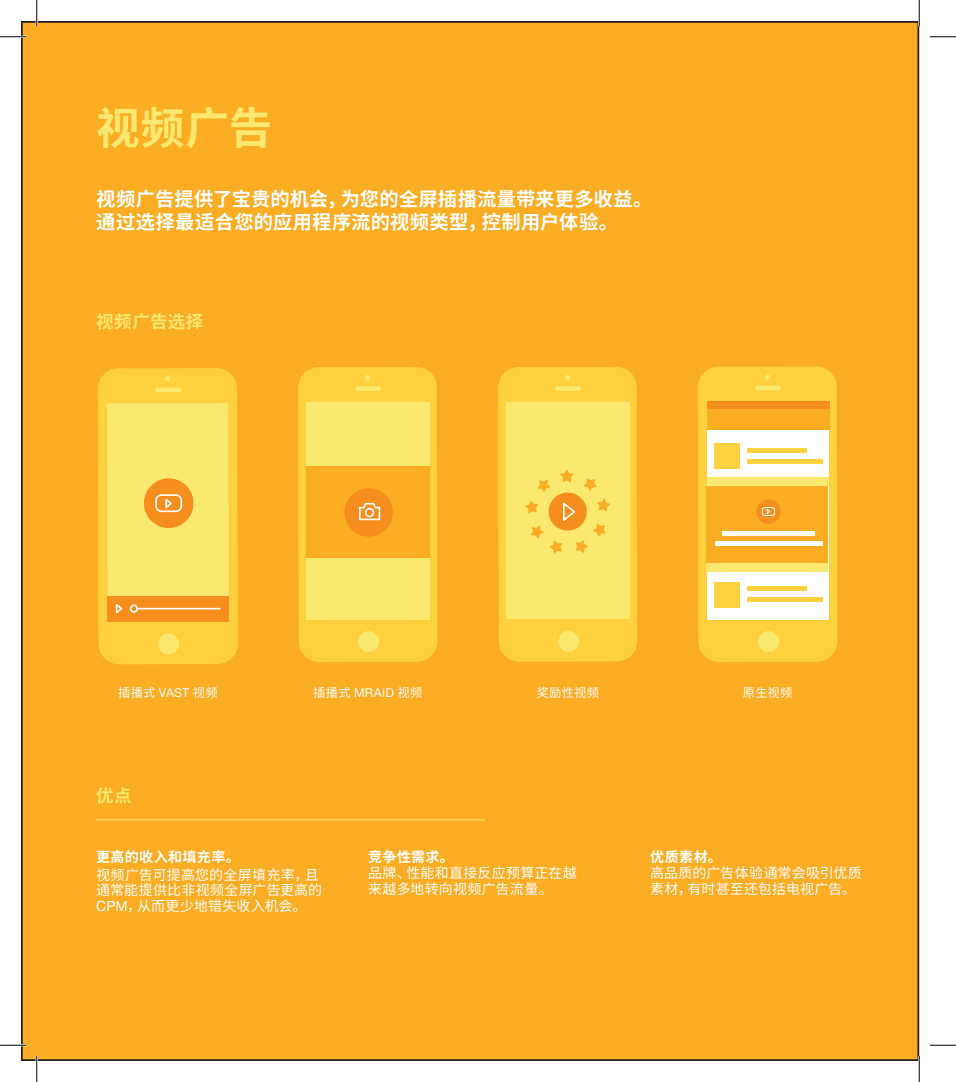
<style>
.page{position:relative;width:956px;height:1082px;background:#fff}
.page>*{position:absolute;margin:0;border:0;box-sizing:border-box;transform-origin:0 0}
.t1{font:700 43.75px "Noto Sans CJ Ksc";color:#fbe86e}
.t2{font:700 19.25px/23.1px "Noto Sans CJ Ksc";letter-spacing:.015em;color:#fff}
.t3{font:700 17.5px "Noto Sans CJ Ksc";letter-spacing:.02em;color:#fbe86e}
.t4{font:14px/15.8px "Noto Sans CJ Ksc";letter-spacing:.015em;color:#fff}
.t5{font:700 14px "Noto Sans CJ Ksc";letter-spacing:.025em;color:#fff}
.t6{font:12.25px "Noto Sans CJ Ksc";letter-spacing:.03em;color:#fff}
.s1{font-family:"Helvetica Neue LT Pro"}
</style>
<div class="page">
<div style="left:22px;top:22px;width:896px;height:1038px;background:#faac22"></div>
<svg style="left:698px;top:366px;width:139px;height:296px;background:#fdcf41"></svg>
<div style="left:758px;top:631px;width:21px;height:21px;background:#fbe86e;border-radius:50%"></div>
<svg style="left:764px;top:374px;width:6px;height:5px"></svg>
<hr style="left:755px;top:386px;width:26px;height:4px;background:#fbe86e;border-radius:2px">
<div style="left:707px;top:402px;width:121px;height:217px;background:#fff"></div>
<div style="left:706px;top:477px;width:122px;height:9px;background:#fbe86e"></div>
<div style="left:706px;top:562px;width:122px;height:9px;background:#fbe86e"></div>
<div style="left:706px;top:486px;width:122px;height:76px;background:#faac22"></div>
<div style="left:713px;top:581px;width:26px;height:26px;background:#fed03e"></div>
<div style="left:747px;top:586px;width:59px;height:5px;background:#fed03e"></div>
<div style="left:747px;top:597px;width:75px;height:5px;background:#fed03e"></div>
<div style="left:722px;top:530px;width:92px;height:5px;background:#fff"></div>
<div style="left:756px;top:499px;width:24px;height:24px;background:#f68e1e;border-radius:50%"></div>
<svg style="left:761px;top:507px;width:14px;height:9px"></svg>
<div style="left:715px;top:541px;width:107px;height:5px;background:#fff"></div>
<div style="left:714px;top:443px;width:26px;height:25px;background:#fed03e"></div>
<div style="left:747px;top:447px;width:59px;height:5px;background:#fed03e"></div>
<div style="left:747px;top:458px;width:75px;height:5px;background:#fed03e"></div>
<div style="left:707px;top:402px;width:122px;height:27px;background:#faac22"></div>
<div style="left:707px;top:401px;width:122px;height:8px;background:#f68e1e"></div>
<svg style="left:498px;top:367px;width:139px;height:294px;background:#fbdc5a"></svg>
<svg style="left:298px;top:367px;width:139px;height:295px"></svg>
<div style="left:98px;top:368px;width:140px;height:296px;background:#fed03e"></div>
<div style="left:107px;top:403px;width:122px;height:218px;background:#fbe86e"></div>
<div style="left:158px;top:633px;width:21px;height:21px;background:#fbe86e;border-radius:50%"></div>
<svg style="left:165px;top:376px;width:5px;height:5px"></svg>
<div style="left:155px;top:387px;width:26px;height:5px;background:#fbe86e;border-radius:2px"></div>
<div style="left:107px;top:595px;width:122px;height:26px;background:#f68e1e"></div>
<div style="left:144px;top:478px;width:49px;height:50px;background:#f68e1e;border-radius:50%"></div>
<svg style="left:155px;top:494px;width:27px;height:18px"></svg>
<svg style="left:116px;top:604px;width:6px;height:9px"></svg>
<hr style="left:136px;top:608px;width:85px;height:1px;background:#fff">
<svg style="left:130px;top:604px;width:8px;height:8px"></svg>
<hr style="left:96px;top:819px;width:389px;height:1px;background:#fbe86e">
<hr style="left:0;top:36px;width:26px;height:2px;background:#fff">
<hr style="left:0;top:1044px;width:26px;height:2px;background:#fff">
<hr style="left:36px;top:0;width:2px;height:26px;background:#fff">
<hr style="left:36px;top:1055px;width:2px;height:27px;background:#fff">
<svg style="left:0;top:36px;width:26px;height:1px"></svg>
<svg style="left:929px;top:36px;width:27px;height:1px"></svg>
<svg style="left:0;top:1044px;width:26px;height:1px"></svg>
<svg style="left:929px;top:1044px;width:27px;height:1px"></svg>
<svg style="left:36px;top:0;width:1px;height:26px"></svg>
<svg style="left:36px;top:1055px;width:1px;height:27px"></svg>
<svg style="left:918px;top:0;width:1px;height:26px"></svg>
<svg style="left:918px;top:1055px;width:1px;height:27px"></svg>
<p class="t1" style="left:96px;top:104px;width:178px">视频广告</p>
<p class="t2" style="left:96px;top:188px;width:557px">视频广告提供了宝贵的机会，为您的全屏插播流量带来更多收益。通过选择最适合您的应用程序流的视频类型，控制用户体验。</p>
<p class="t3" style="left:96px;top:312px;width:108px">视频广告选择</p>
<p class="t6" style="left:118px;top:685px;width:101px">插播式 <span class="s1">VAST</span> 视频</p>
<p class="t6" style="left:313px;top:685px;width:111px">插播式 <span class="s1">MRAID</span> 视频</p>
<p class="t6" style="left:536px;top:685px;width:64px">奖励性视频</p>
<p class="t6" style="left:742px;top:685px;width:51px">原生视频</p>
<p class="t3" style="left:96px;top:785px;width:37px">优点</p>
<p class="t5" style="left:96px;top:849px;width:145px">更高的收入和填充率。</p>
<p class="t4" style="left:96px;top:866px;width:227px">视频广告可提高您的全屏填充率，且通常能提供比非视频全屏广告更高的<br><span class="s1">CPM</span>，从而更少地错失收入机会。</p>
<p class="t5" style="left:368px;top:849px;width:87px">竞争性需求。</p>
<p class="t4" style="left:368px;top:865px;width:210px">品牌、性能和直接反应预算正在越来越多地转向视频广告流量。</p>
<p class="t5" style="left:650px;top:849px;width:73px">优质素材。</p>
<p class="t4" style="left:650px;top:865px;width:213px">高品质的广告体验通常会吸引优质素材，有时甚至还包括电视广告。</p>
</div>
